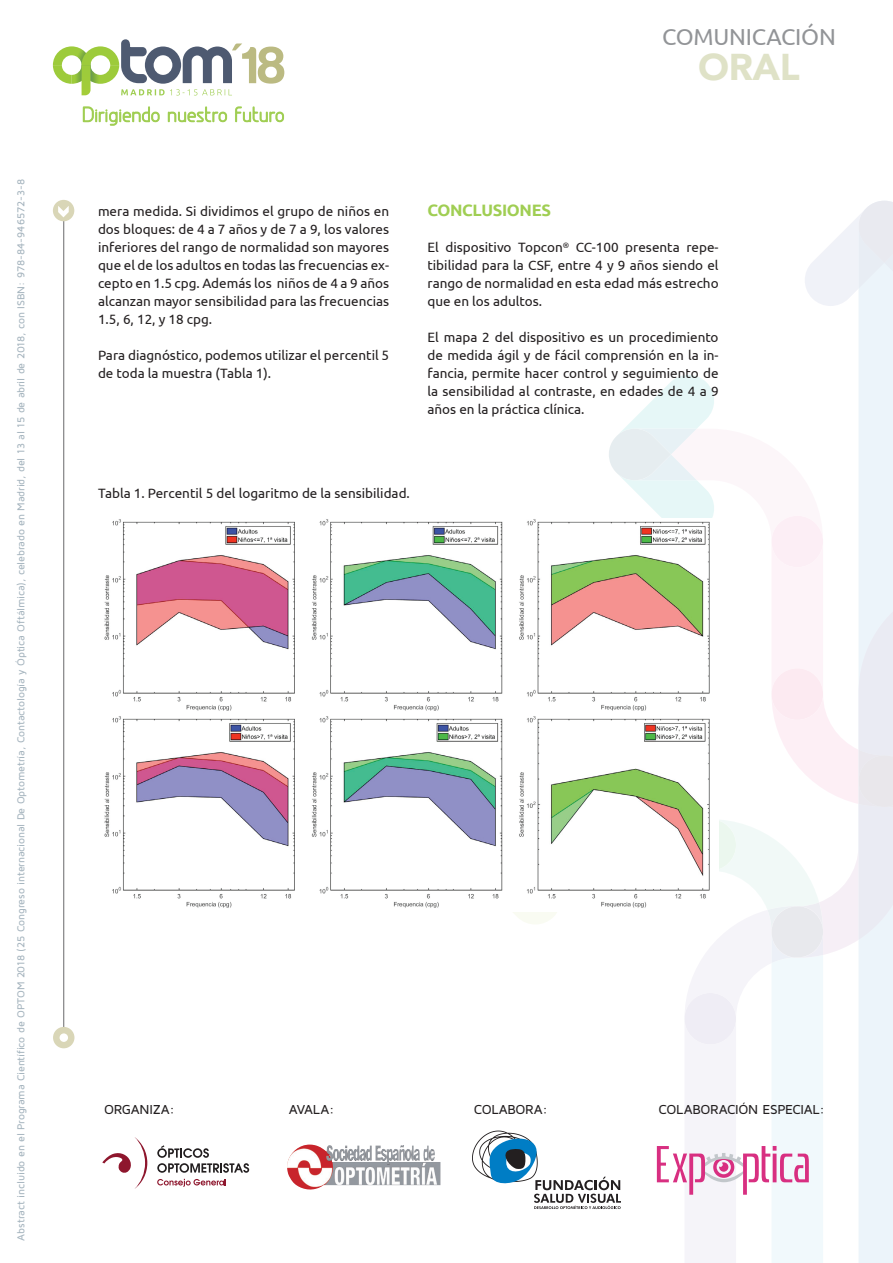
<style>
.page{position:relative;width:893px;height:1263px;background:#fff}
.page>*{position:absolute;margin:0;border:0;box-sizing:border-box;transform-origin:0 0}
.t1{font:900 37.2px "Avenir";color:#dfe2c7}
.t2{font:23.1px "Ubuntu";letter-spacing:-.01em;color:#929497}
.t3{font:19.65px "Greyscale Basic";color:#a0ce53}
.t4{font:700 16.5px "Ubuntu";letter-spacing:-.02em;color:#a0ce53}
.t5{font:13.5px/18px "Ubuntu";color:#231f20;text-align:justify}
.t6{font:500 13.5px "Maven Pro";letter-spacing:-.025em;color:#231f20}
.t7{font:500 10.5px "Maven Pro";letter-spacing:-.015em;color:#a5b4be}
</style>
<div class="page">
<svg style="left:157px;top:1145px;width:92px;height:28px"></svg>
<svg style="left:157px;top:1179px;width:69px;height:8px"></svg>
<svg style="left:102px;top:1137px;width:45px;height:52px"></svg>
<img style="left:287px;top:1144px;width:153px;height:46px">
<svg style="left:472px;top:201px;width:421px;height:1062px"></svg>
<hr style="left:63px;top:209px;width:1px;height:828px;background:#69696c">
<div style="left:53px;top:200px;width:21px;height:21px;background:#d9d6b7;border-radius:50%"></div>
<svg style="left:58px;top:206px;width:11px;height:11px"></svg>
<div style="left:53px;top:1027px;width:21px;height:21px;background:#d9d6b7;border-radius:50%"></div>
<div style="left:60px;top:1033px;width:8px;height:9px;background:#fff;border-radius:50%"></div>
<svg style="left:53px;top:39px;width:231px;height:56px"></svg>
<svg style="left:83px;top:106px;width:77px;height:20px"></svg>
<svg style="left:168px;top:106px;width:59px;height:16px"></svg>
<svg style="left:235px;top:106px;width:49px;height:16px"></svg>
<img style="left:104px;top:518px;width:615px;height:394px">
<p class="t7" style="left:14px;top:1240px;width:1063px;rotate:-90deg">ABSTRACT INCLUIDO EN EL PROGRAMA CIENTÍFICO DE OPTOM 2018 (25 CONGRESO INTERNACIONAL DE OPTOMETRÍA, CONTACTOLOGÍA Y ÓPTICA OFTÁLMICA), CELEBRADO EN MADRID, DEL 13 AL 15 DE ABRIL DE 2018, CON ISBN: 978-84-946572-3-8</p>
<h3 class="t3" style="left:82px;top:103px;width:204px">Dirigiendo nuestro futuro</h3>
<h2 class="t2" style="left:662px;top:22px;width:171px">COMUNICACIón</h2>
<h1 class="t1" style="left:698px;top:35px;width:103px">ORAL</h1>
<p class="t5" style="left:98px;top:202px;width:293px">mera medida. Si dividimos el grupo de niños en dos bloques: de 4 a 7 años y de 7 a 9, los valores inferiores del rango de normalidad son mayores que el de los adultos en todas las frecuencias ex&shy;cepto en 1.5 cpg. Además los niños de 4 a 9 años alcanzan mayor sensibilidad para las frecuencias 1.5, 6, 12, y 18 cpg.</p>
<p class="t5" style="left:98px;top:346px;width:293px">Para diagnóstico, podemos utilizar el percentil 5 de toda la muestra (Tabla 1).</p>
<p class="t4" style="left:427px;top:200px;width:125px">CONCLUSIONES</p>
<p class="t5" style="left:427px;top:238px;width:293px">El dispositivo Topcon<sup>®</sup> CC-100 presenta repe&shy;tibilidad para la CSF, entre 4 y 9 años siendo el rango de normalidad en esta edad más estrecho que en los adultos.</p>
<p class="t5" style="left:427px;top:328px;width:293px">El mapa 2 del dispositivo es un procedimiento de medida ágil y de fácil comprensión en la in&shy;fancia, permite hacer control y seguimiento de la sensibilidad al contraste, en edades de 4 a 9 años en la práctica clínica.</p>
<p class="t5" style="left:98px;top:484px;width:313px">Tabla 1. Percentil 5 del logaritmo de la sensibilidad.</p>
<p class="t6" style="left:104px;top:1101px;width:72px">ORGANIZA:</p>
<p class="t6" style="left:289px;top:1101px;width:47px">AVALA:</p>
<p class="t6" style="left:474px;top:1101px;width:76px">COLABORA:</p>
<p class="t6" style="left:659px;top:1101px;width:10px">COLABORACIÓN</p>
<p class="t6" style="left:762px;top:1101px;width:38px">ESPECIAL</p>
<p class="t6" style="left:819px;top:1101px;width:7px">:</p>
</div>
